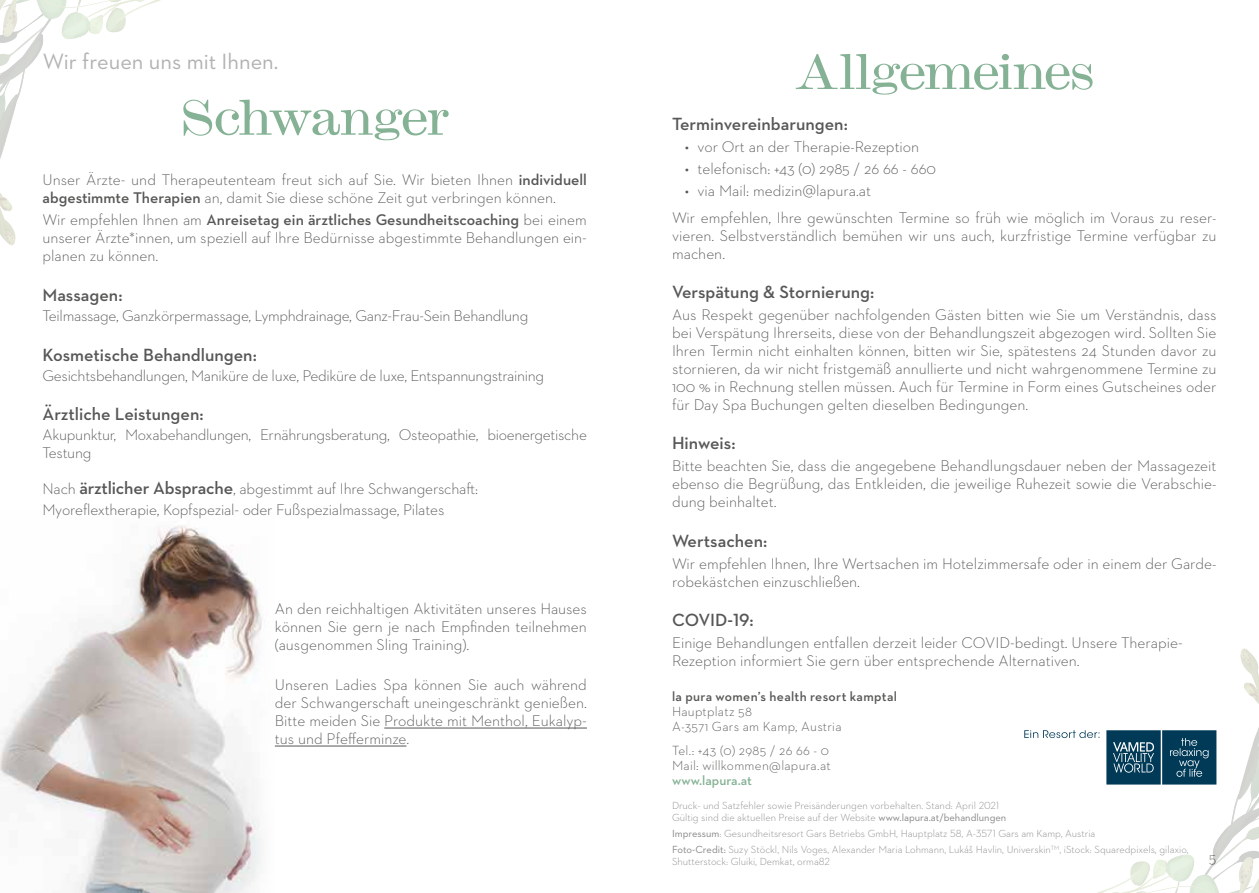
<style>
.page{position:relative;width:1259px;height:893px;background:#fff}
.page>*{position:absolute;margin:0;border:0;box-sizing:border-box;transform-origin:0 0}
.t1{font:47.25px "Monotype Modern Wide";letter-spacing:-.045em;color:#85b295;scale:1.11 1}
.t2{font:22.5px "Neutraface 2 Text";color:#b3b2b2}
.t3{font:600 18px "Neutraface 2 Text";color:#575756}
.t4{font:300 15.75px/18px "Neutraface 2 Text";color:#575756}
.t5{font:300 15.75px/18px "Neutraface 2 Text";letter-spacing:-.02em;color:#575756}
.t6{font:300 13.5px/15px "Neutraface 2 Text";letter-spacing:.015em;color:#575756}
.t7{font:600 13.5px "Neutraface 2 Text";letter-spacing:.025em;color:#575756}
.t8{font:600 13.5px "Neutraface 2 Text";color:#85b295}
.t9{font:300 10.5px/12px "Neutraface 2 Text";color:#878787}
.s1{font-weight:600}
.s2{font-weight:600;font-size:18px}
.s3{font-weight:400}
</style>
<div class="page">
<svg style="left:0;top:0;width:85px;height:246px"></svg>
<img style="left:40px;top:0;width:33px;height:30px">
<img style="left:0;top:48px;width:28px;height:177px">
<img style="left:73px;top:0;width:88px;height:34px">
<img style="left:0;top:525px;width:275px;height:368px">
<hr style="left:384px;top:728px;width:203px;height:1px;background:#575756">
<hr style="left:275px;top:746px;width:131px;height:1px;background:#575756">
<svg style="left:1024px;top:648px;width:235px;height:245px"></svg>
<h2 class="t2" style="left:43px;top:47px;width:237px">Wir freuen uns mit Ihnen.</h2>
<h1 class="t1" style="left:180px;top:88px;width:244px">Schwanger</h1>
<p class="t4" style="left:43px;top:170px;width:546px">Unser Ärzte- und Therapeutenteam freut sich auf Sie. Wir bieten Ihnen <span class="s1">individuell abgestimmte Therapien</span> an, damit Sie diese schöne Zeit gut verbringen können.</p>
<p class="t4" style="left:43px;top:211px;width:546px;text-align:justify">Wir empfehlen Ihnen am <span class="s1">Anreisetag ein ärztliches Gesundheitscoaching</span> bei einem unserer Ärzte*innen, um speziell auf Ihre Bedürnisse abgestimmte Behandlungen ein&shy;planen zu können.</p>
<p class="t3" style="left:43px;top:283px;width:81px">Massagen:</p>
<p class="t5" style="left:43px;top:306px;width:487px">Teilmassage, Ganzkörpermassage, Lymphdrainage, Ganz-Frau-Sein Behandlung</p>
<p class="t3" style="left:43px;top:343px;width:216px">Kosmetische Behandlungen:</p>
<p class="t5" style="left:43px;top:366px;width:503px">Gesichtsbehandlungen, Maniküre de luxe, Pediküre de luxe, Entspannungstraining</p>
<p class="t3" style="left:43px;top:403px;width:163px">Ärztliche Leistungen:</p>
<p class="t5" style="left:43px;top:426px;width:546px">Akupunktur, Moxabehandlungen, Ernährungsberatung, Osteopathie, bioenergetische<br>Testung</p>
<p class="t4" style="left:43px;top:479px;width:437px;line-height:20.1px">Nach <span class="s2">ärztlicher Absprache</span>, abgestimmt auf Ihre Schwangerschaft:<br>Myoreflextherapie, Kopfspezial- oder Fußspezialmassage, Pilates</p>
<p class="t4" style="left:275px;top:599px;width:313px;text-align:justify">An den reichhaltigen Aktivitäten unseres Hauses können Sie gern je nach Empfinden teilnehmen (ausgenommen Sling Training).</p>
<p class="t4" style="left:275px;top:675px;width:313px;text-align:justify">Unseren Ladies Spa können Sie auch während der Schwangerschaft uneingeschränkt genießen.<br>Bitte meiden Sie Produkte mit Menthol, Eukalyp&shy;tus und Pfefferminze.</p>
<h1 class="t1" style="left:794px;top:42px;width:272px">Allgemeines</h1>
<p class="t3" style="left:672px;top:112px;width:177px">Terminvereinbarungen:</p>
<p class="t4" style="left:685px;top:137px;width:236px">• vor Ort an der Therapie-Rezeption</p>
<p class="t4" style="left:685px;top:160px;width:253px">• telefonisch: +43 (0) 2985 / 26 66 - 660</p>
<p class="t4" style="left:672px;top:178px;width:546px;line-height:26.5px;text-indent:13px">• via Mail: medizin@lapura.at<br>Wir empfehlen, Ihre gewünschten Termine so früh wie möglich im Voraus zu reser-</p>
<p class="t4" style="left:672px;top:226px;width:546px">vieren. Selbstverständlich bemühen wir uns auch, kurzfristige Termine verfügbar zu machen.</p>
<p class="t3" style="left:672px;top:281px;width:204px">Verspätung &amp; Stornierung:</p>
<p class="t4" style="left:672px;top:306px;width:546px;text-align:justify">Aus Respekt gegenüber nachfolgenden Gästen bitten wie Sie um Verständnis, dass bei Verspätung Ihrerseits, diese von der Behandlungszeit abgezogen wird. Sollten Sie Ihren Termin nicht einhalten können, bitten wir Sie, spätestens 24 Stunden davor zu stornieren, da wir nicht fristgemäß annullierte und nicht wahrgenommene Termine zu 100 % in Rechnung stellen müssen. Auch für Termine in Form eines Gutscheines oder für Day Spa Buchungen gelten dieselben Bedingungen.</p>
<p class="t3" style="left:672px;top:432px;width:65px">Hinweis:</p>
<p class="t4" style="left:672px;top:457px;width:546px;text-align:justify">Bitte beachten Sie, dass die angegebene Behandlungsdauer neben der Massagezeit ebenso die Begrüßung, das Entkleiden, die jeweilige Ruhezeit sowie die Verabschie&shy;dung beinhaltet.</p>
<p class="t3" style="left:672px;top:529px;width:97px">Wertsachen:</p>
<p class="t4" style="left:672px;top:554px;width:546px">Wir empfehlen Ihnen, Ihre Wertsachen im Hotelzimmersafe oder in einem der Garde&shy;robekästchen einzuschließen.</p>
<p class="t3" style="left:672px;top:608px;width:83px">COVID-19:</p>
<p class="t4" style="left:672px;top:633px;width:512px">Einige Behandlungen entfallen derzeit leider COVID-bedingt. Unsere Therapie-<br>Rezeption informiert Sie gern über entsprechende Alternativen.</p>
<p class="t7" style="left:672px;top:688px;width:226px">la pura women’s health resort kamptal</p>
<p class="t6" style="left:672px;top:704px;width:171px">Hauptplatz 58<br>A-3571 Gars am Kamp, Austria</p>
<p class="t6" style="left:672px;top:742px;width:160px">Tel.: +43 (0) 2985 / 26 66 - 0<br>Mail: willkommen@lapura.at</p>
<p class="t8" style="left:672px;top:771px;width:81px">www.lapura.at</p>
<p class="t9" style="left:672px;top:799px;width:336px">Druck- und Satzfehler sowie Preisänderungen vorbehalten. Stand: April 2021<br>Gültig sind die aktuellen Preise auf der Website <span class="s3">www.lapura.at/behandlungen</span></p>
<p class="t9" style="left:672px;top:825px;width:518px;line-height:16.2px"><span class="s3">Impressum</span>: Gesundheitsresort Gars Betriebs GmbH, Hauptplatz 58, A-3571 Gars am Kamp, Austria<br><span class="s3">Foto-Credit:</span> Suzy Stöckl, Nils Voges, Alexander Maria Lohmann, Lukáš Havlin, Universkin<sup>TM</sup>, iStock: Squaredpixels, gilaxio,</p>
<p class="t9" style="left:672px;top:856px;width:160px">Shutterstock: Gluiki, Demkat, orma82</p>
<p class="t4" style="left:1209px;top:848px;width:9px">5</p>
</div>
